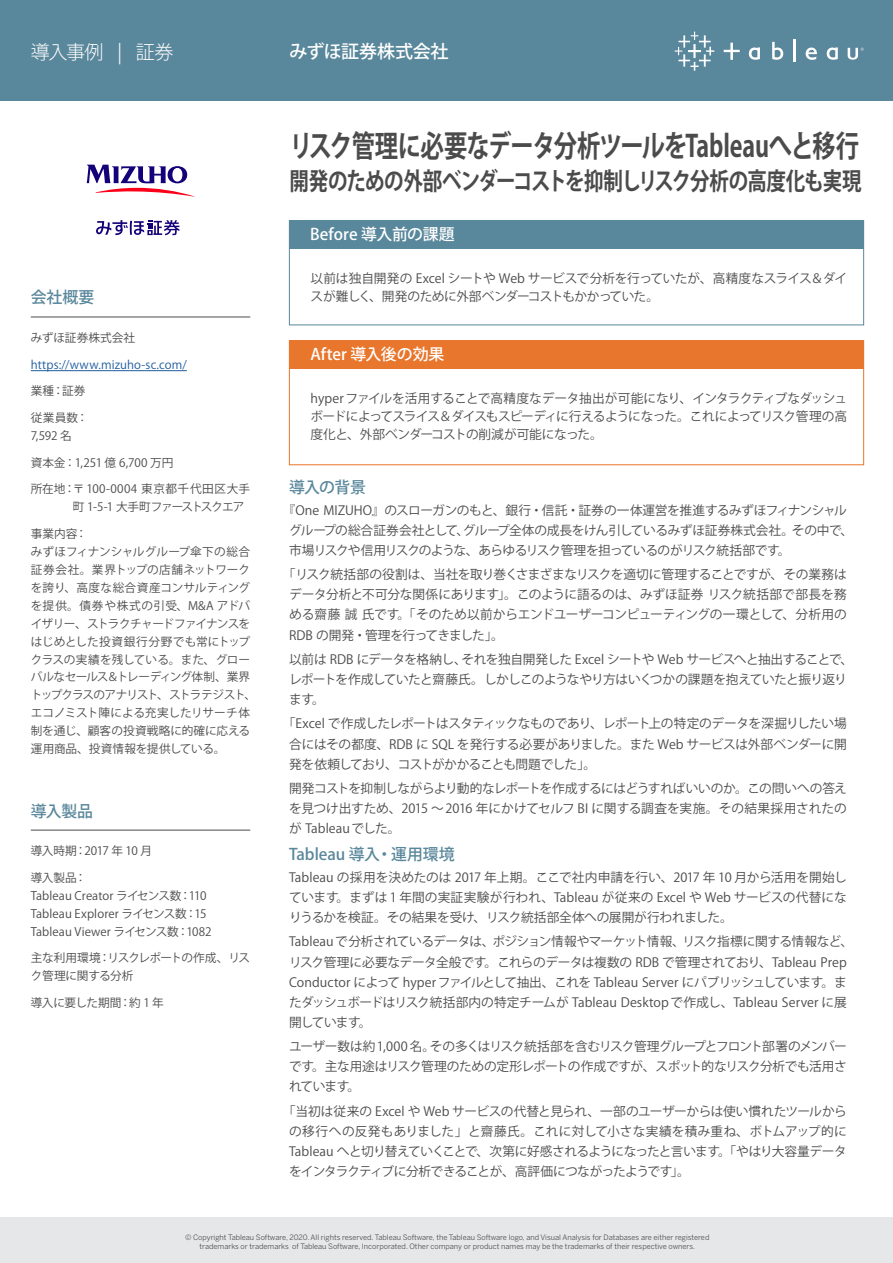
<style>
.page{position:relative;width:893px;height:1263px;background:#fff}
.page>*{position:absolute;margin:0;border:0;box-sizing:border-box;transform-origin:0 0}
.t1{font:700 30.15px "Koz Go Pro";letter-spacing:-.045em;color:#4b4b4b;scale:.77 1}
.t2{font:700 24.3px "Koz Go Pro";letter-spacing:-.045em;color:#4b4b4b;scale:.8 1}
.t3{font:300 19.05px "Koz Go Pr 6 N";letter-spacing:-.05em;color:#fff}
.t4{font:500 18px "Koz Go Pr 6 N";letter-spacing:-.015em;color:#fff}
.t5{font:500 15.9px "Koz Go Pr 6 N";letter-spacing:-.005em;color:#59879b}
.t6{font:500 15.9px "Koz Go Pr 6 N";color:#fff}
.t7{font:12.75px/20.1px "Koz Go Pr 6 N";letter-spacing:-.03em;color:#4b4b4b;text-align:justify}
.t8{font:11.7px/18px "Koz Go Pr 6 N";letter-spacing:-.01em;color:#4b4b4b}
.t9{font:11.7px/18px "Koz Go Pr 6 N";letter-spacing:-.03em;color:#4b4b4b}
.t10{font:11.7px "Koz Go Pr 6 N";letter-spacing:.01em;color:#205d9e}
.t11{font:11.7px "Koz Go Pr 6 N";letter-spacing:-.035em;color:#4b4b4b}
.t12{font:7.35px/8.9px "MPFB Benton Sans";color:#4b4b4b;text-align:center}
</style>
<div class="page">
<div style="left:0;top:0;width:893px;height:100px;background:#59879b"></div>
<svg style="left:96px;top:220px;width:83px;height:15px"></svg>
<svg style="left:87px;top:165px;width:107px;height:32px"></svg>
<hr style="left:31px;top:370px;width:156px;height:1px;background:#205d9e">
<hr style="left:31px;top:317px;width:219px;height:1px;background:#4b4b4b">
<hr style="left:31px;top:830px;width:219px;height:1px;background:#4b4b4b">
<div style="left:289px;top:221px;width:574px;height:28px;background:#59879b"></div>
<div style="left:289px;top:220px;width:575px;height:105px;border:1px solid #59879b"></div>
<div style="left:289px;top:340px;width:574px;height:29px;background:#e8762c"></div>
<div style="left:289px;top:340px;width:575px;height:125px;border:1px solid #e8762c"></div>
<svg style="left:675px;top:32px;width:39px;height:39px"></svg>
<svg style="left:772px;top:42px;width:11px;height:18px"></svg>
<hr style="left:793px;top:39px;width:2px;height:23px;background:#fff">
<svg style="left:805px;top:48px;width:12px;height:12px"></svg>
<svg style="left:749px;top:47px;width:11px;height:13px"></svg>
<svg style="left:827px;top:47px;width:11px;height:13px"></svg>
<svg style="left:724px;top:43px;width:16px;height:17px"></svg>
<svg style="left:848px;top:48px;width:16px;height:12px"></svg>
<div style="left:0;top:1217px;width:893px;height:46px;background:#e6e7e8"></div>
<h3 class="t3" style="left:31px;top:41px;width:144px">導入事例 | 証券</h3>
<h3 class="t4" style="left:289px;top:42px;width:161px">みずほ証券株式会社</h3>
<p class="t5" style="left:31px;top:288px;width:65px">会社概要</p>
<p class="t8" style="left:31px;top:329px;width:106px">みずほ証券株式会社</p>
<p class="t10" style="left:31px;top:358px;width:158px">https://www.mizuho-sc.com/</p>
<p class="t8" style="left:31px;top:382px;width:56px">業種：証券</p>
<p class="t8" style="left:31px;top:409px;width:59px">従業員数：<br>7,592 名</p>
<p class="t8" style="left:31px;top:453px;width:144px">資本金：1,251 億 6,700 万円</p>
<p class="t8" style="left:73px;top:480px;width:179px;text-indent:-42px">所在地：〒 100-0004 東京都千代田区大手町 1-5-1 大手町ファーストスクエア</p>
<p class="t8" style="left:31px;top:524px;width:227px">事業内容：<br>みずほフィナンシャルグループ傘下の総合証券会社。業界トップの店舗ネットワークを誇り、高度な総合資産コンサルティングを提供。債券や株式の引受、M&amp;A アドバイザリー、ストラクチャードファイナンスをはじめとした投資銀行分野でも常にトップクラスの実績を残している。また、グローバルなセールス＆トレーディング体制、業界トップクラスのアナリスト、ストラテジスト、エコノミスト陣による充実したリサーチ体制を通じ、顧客の投資戦略に的確に応える運用商品、投資情報を提供している。</p>
<p class="t5" style="left:31px;top:802px;width:64px">導入製品</p>
<p class="t11" style="left:31px;top:844px;width:123px">導入時期：2017 年 10 月</p>
<p class="t8" style="left:31px;top:868px;width:182px">導入製品：<br>Tableau Creator ライセンス数：110<br>Tableau Explorer ライセンス数：15<br>Tableau Viewer ライセンス数：1082</p>
<p class="t9" style="left:31px;top:949px;width:221px">主な利用環境：リスクレポートの作成、リスク管理に関する分析</p>
<p class="t11" style="left:31px;top:996px;width:135px">導入に要した期間：約 1 年</p>
<h1 class="t1" style="left:289px;top:126px;width:741px">リスク管理に必要なデータ分析ツールをTableauへと移行</h1>
<h2 class="t2" style="left:289px;top:165px;width:717px">開発のための外部ベンダーコストを抑制しリスク分析の高度化も実現</h2>
<p class="t6" style="left:310px;top:225px;width:146px">Before 導入前の課題</p>
<p class="t7" style="left:311px;top:270px;width:538px;line-height:18px">以前は独自開発の Excel シートや Web サービスで分析を行っていたが、高精度なスライス＆ダイスが難しく、開発のために外部ベンダーコストもかかっていた。</p>
<p class="t6" style="left:311px;top:345px;width:135px">After 導入後の効果</p>
<p class="t7" style="left:311px;top:390px;width:538px;line-height:18px">hyper ファイルを活用することで高精度なデータ抽出が可能になり、インタラクティブなダッシュボードによってスライス＆ダイスもスピーディに行えるようになった。これによってリスク管理の高度化と、外部ベンダーコストの削減が可能になった。</p>
<p class="t5" style="left:289px;top:478px;width:78px">導入の背景</p>
<p class="t7" style="left:289px;top:500px;width:566px;text-align:left;text-indent:-6px">『One MIZUHO』のスローガンのもと、銀行・信託・証券の一体運営を推進するみずほフィナンシャルグループの総合証券会社として、グループ全体の成長をけん引しているみずほ証券株式会社。その中で、市場リスクや信用リスクのような、あらゆるリスク管理を担っているのがリスク統括部です。</p>
<p class="t7" style="left:289px;top:565px;width:559px;text-indent:-6px">「リスク統括部の役割は、当社を取り巻くさまざまなリスクを適切に管理することですが、その業務はデータ分析と不可分な関係にあります」。このように語るのは、みずほ証券 リスク統括部で部長を務める齋藤 誠 氏です。「そのため以前からエンドユーザーコンピューティングの一環として、分析用のRDB の開発・管理を行ってきました」。</p>
<p class="t7" style="left:289px;top:649px;width:566px;text-align:left">以前は RDB にデータを格納し、それを独自開発した Excel シートや Web サービスへと抽出することで、レポートを作成していたと齋藤氏。しかしこのようなやり方はいくつかの課題を抱えていたと振り返ります。</p>
<p class="t7" style="left:289px;top:714px;width:559px;text-indent:-6px">「Excel で作成したレポートはスタティックなものであり、レポート上の特定のデータを深掘りしたい場合にはその都度、RDB に SQL を発行する必要がありました。また Web サービスは外部ベンダーに開発を依頼しており、コストがかかることも問題でした」。</p>
<p class="t7" style="left:289px;top:778px;width:559px">開発コストを抑制しながらより動的なレポートを作成するにはどうすればいいのか。この問いへの答えを見つけ出すため、2015 ～ 2016 年にかけてセルフ BI に関する調査を実施。その結果採用されたのが Tableau でした。</p>
<p class="t5" style="left:289px;top:845px;width:167px">Tableau 導入・運用環境</p>
<p class="t7" style="left:289px;top:867px;width:559px">Tableau の採用を決めたのは 2017 年上期。ここで社内申請を行い、2017 年 10 月から活用を開始しています。まずは 1 年間の実証実験が行われ、Tableau が従来の Excel や Web サービスの代替になりうるかを検証。その結果を受け、リスク統括部全体への展開が行われました。</p>
<p class="t7" style="left:289px;top:932px;width:566px;text-align:left">Tableau で分析されているデータは、ポジション情報やマーケット情報、リスク指標に関する情報など、リスク管理に必要なデータ全般です。これらのデータは複数の RDB で管理されており、Tableau Prep Conductor によって hyperファイルとして抽出、これを Tableau Server にパブリッシュしています。またダッシュボードはリスク統括部内の特定チームが Tableau Desktop で作成し、Tableau Server に展開しています。</p>
<p class="t7" style="left:289px;top:1037px;width:559px">ユーザー数は約 1,000 名。その多くはリスク統括部を含むリスク管理グループとフロント部署のメンバーです。主な用途はリスク管理のための定形レポートの作成ですが、スポット的なリスク分析でも活用されています。</p>
<p class="t7" style="left:289px;top:1101px;width:559px;text-indent:-6px">「当初は従来の Excel や Web サービスの代替と見られ、一部のユーザーからは使い慣れたツールからの移行への反発もありました」と齋藤氏。これに対して小さな実績を積み重ね、ボトムアップ的にTableau へと切り替えていくことで、次第に好感されるようになったと言います。「やはり大容量データをインタラクティブに分析できることが、高評価につながったようです」。</p>
<p class="t12" style="left:185px;top:1233px;width:526px">© Copyright Tableau Software, 2020. All rights reserved. Tableau Software, the Tableau Software logo, and Visual Analysis for Databases are either registered trademarks or trademarks of Tableau Software, Incorporated. Other company or product names may be the trademarks of their respective owners.</p>
</div>
